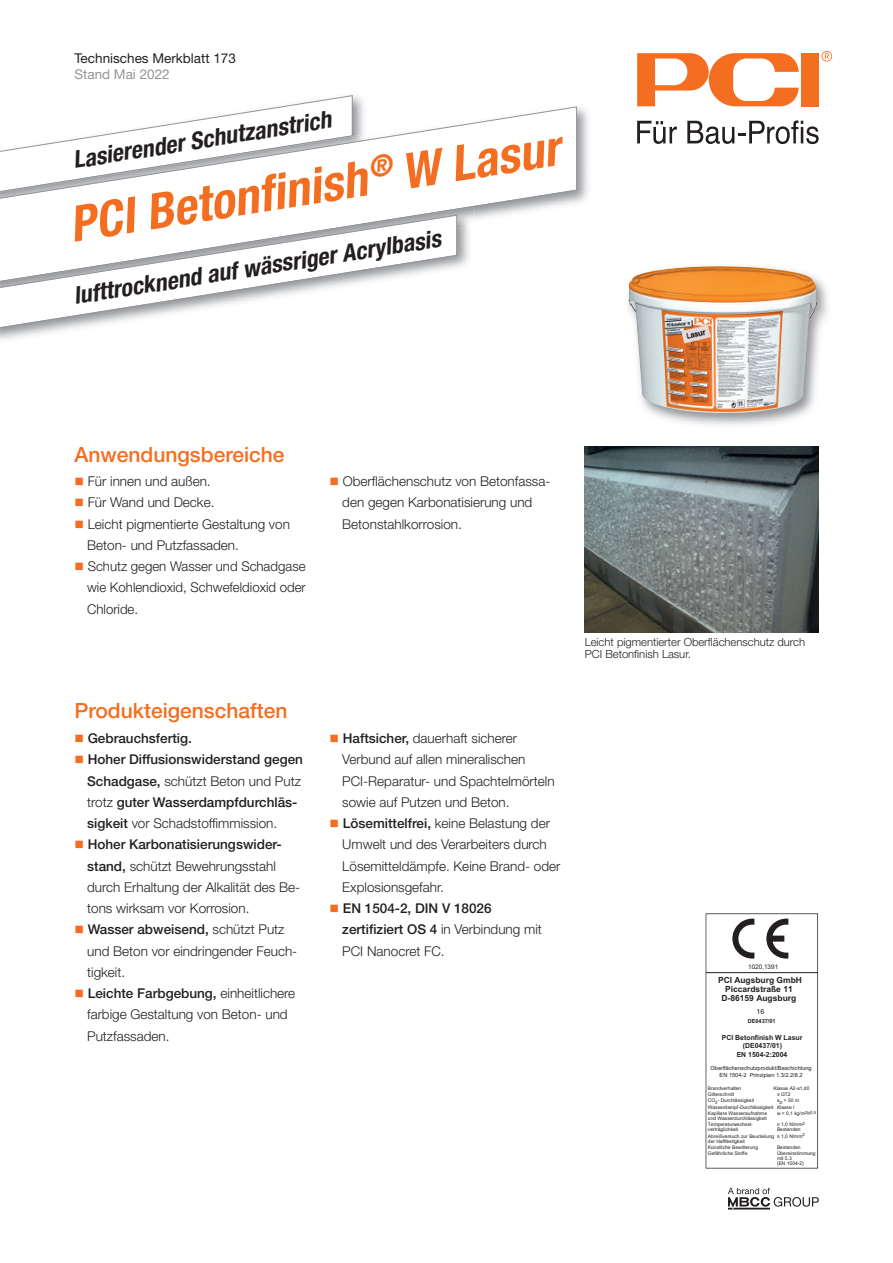
<style>
.page{position:relative;width:893px;height:1263px;background:#fff}
.page>*{position:absolute;margin:0;border:0;box-sizing:border-box;transform-origin:0 0}
.t1{font:italic 700 condensed 49.5px "Helvetica Neue LT Pro";color:#f36e21}
.t2{font:italic 700 condensed 24px "Helvetica Neue LT Pro";color:#231f20}
.t3{font:500 21px "Helvetica Neue LT Pro";color:#f36e21}
.t4{font:300 13.5px/21.3px "Helvetica Neue LT Pro";color:#231f20}
.t5{font:500 13.5px/21.3px "Helvetica Neue LT Pro";color:#231f20}
.t6{font:13.5px "Helvetica Neue LT Pro";color:#231f20}
.t7{font:13.5px "Helvetica Neue LT Pro";color:#939598}
.t8{font:300 11.25px/12px "Helvetica Neue LT Pro";color:#231f20}
.t9{font:700 8.4px/9.1px "Arial";color:#231f20;text-align:center}
.t10{font:700 7.05px/8.4px "Arial";color:#231f20;text-align:center}
.t11{font:7.05px "Arial";color:#231f20}
.t12{font:6.3px "Arial";color:#231f20}
.t13{font:5.7px/6.8px "Arial";color:#231f20;text-align:center}
.t14{font:700 5.7px "Arial";color:#231f20}
.t15{font:4.95px/6.3px "Arial";color:#231f20}
.s1{color:#f36e21}
.s2{font-weight:300}
.s3{font-weight:500}
</style>
<div class="page">
<div style="left:801px;top:53px;width:18px;height:53px;background:#f36e21"></div>
<svg style="left:637px;top:53px;width:162px;height:53px"></svg>
<svg style="left:821px;top:51px;width:11px;height:11px"></svg>
<svg style="left:637px;top:121px;width:40px;height:23px"></svg>
<svg style="left:687px;top:120px;width:132px;height:24px"></svg>
<img style="left:284px;top:99px;width:304px;height:104px">
<svg style="left:1px;top:106px;width:576px;height:113px"></svg>
<img style="left:652px;top:278px;width:176px;height:147px">
<img style="left:628px;top:266px;width:189px;height:147px">
<img style="left:1px;top:206px;width:472px;height:64px">
<svg style="left:1px;top:214px;width:456px;height:116px"></svg>
<hr style="left:706px;top:972px;width:112px;height:1px;background:#231f20">
<svg style="left:732px;top:919px;width:22px;height:39px"></svg>
<svg style="left:766px;top:919px;width:22px;height:39px"></svg>
<svg style="left:728px;top:1187px;width:91px;height:23px"></svg>
<img style="left:585px;top:446px;width:233px;height:186px">
<p class="t6" style="left:74px;top:53px;width:163px">Technisches Merkblatt 173</p>
<p class="t7" style="left:74px;top:69px;width:97px">Stand Mai 2022</p>
<h2 class="t2" style="left:72px;top:151px;width:263px;rotate:-9deg">Lasierender Schutzanstrich</h2>
<h1 class="t1" style="left:67px;top:207px;width:497px;rotate:-9deg">PCI Betonfi nish<sup>®</sup> W Lasur</h1>
<h2 class="t2" style="left:72px;top:287px;width:373px;rotate:-9deg">lufttrocknend auf wässriger Acrylbasis</h2>
<h3 class="t3" style="left:74px;top:446px;width:212px">Anwendungsbereiche</h3>
<p class="t4" style="left:74px;top:472px;width:138px"><span class="s1">■</span> Für innen und außen.</p>
<p class="t4" style="left:74px;top:493px;width:142px"><span class="s1">■</span> Für Wand und Decke.</p>
<p class="t4" style="left:87px;top:514px;width:204px;text-indent:-13px"><span class="s1">■</span> Leicht pigmentierte Gestaltung von<br>Beton- und Putzfassaden.</p>
<p class="t4" style="left:87px;top:557px;width:220px;text-align:justify;text-indent:-13px"><span class="s1">■</span> Schutz gegen Wasser und Schadgase wie Kohlendioxid, Schwefeldioxid oder Chloride.</p>
<p class="t4" style="left:342px;top:472px;width:210px;text-indent:-13px"><span class="s1">■</span> Oberflächenschutz von Betonfassa&shy;den gegen Karbonatisierung und<br>Betonstahlkorrosion.</p>
<h3 class="t3" style="left:74px;top:703px;width:215px">Produkteigenschaften</h3>
<p class="t5" style="left:74px;top:729px;width:119px"><span class="s1">■</span> Gebrauchsfertig.</p>
<p class="t5" style="left:87px;top:750px;width:217px;text-indent:-13px"><span class="s1">■</span> Hoher Diffusionswiderstand gegen Schadgase, <span class="s2">schützt Beton und Putz trotz</span> guter Wasserdampfdurchläs&shy;sigkeit <span class="s2">vor Schadstoffimmission.</span></p>
<p class="t4" style="left:87px;top:835px;width:215px;text-indent:-13px"><span class="s1">■</span> <span class="s3">Hoher Karbonatisierungswider&shy;stand,</span> schützt Bewehrungsstahl durch Erhaltung der Alkalität des Be&shy;tons wirksam vor Korrosion.</p>
<p class="t4" style="left:87px;top:920px;width:212px;text-indent:-13px"><span class="s1">■</span> <span class="s3">Wasser abweisend,</span> schützt Putz und Beton vor eindringender Feuch&shy;tigkeit.</p>
<p class="t4" style="left:87px;top:984px;width:210px;text-indent:-13px"><span class="s1">■</span> <span class="s3">Leichte Farbgebung,</span> einheitlichere farbige Gestaltung von Beton- und<br>Putzfassaden.</p>
<p class="t4" style="left:342px;top:729px;width:214px;text-indent:-13px"><span class="s1">■</span> <span class="s3">Haftsicher,</span> dauerhaft sicherer Verbund auf allen mineralischen PCI-Reparatur- und Spachtelmörteln sowie auf Putzen und Beton.</p>
<p class="t4" style="left:342px;top:814px;width:220px;text-indent:-13px"><span class="s1">■</span> <span class="s3">Lösemittelfrei,</span> keine Belastung der<br>Umwelt und des Verarbeiters durch<br>Lösemitteldämpfe. Keine Brand- oder<br>Explosionsgefahr.</p>
<p class="t5" style="left:342px;top:899px;width:201px;text-indent:-13px"><span class="s1">■</span> EN 1504-2, DIN V 18026 zertifiziert OS 4 <span class="s2">in Verbindung mit<br>PCI Nanocret FC.</span></p>
<p class="t8" style="left:585px;top:637px;width:222px">Leicht pigmentierter Oberflächenschutz durch<br>PCI Betonfinish Lasur.</p>
<p class="t12" style="left:748px;top:962px;width:31px">1020,1391</p>
<p class="t9" style="left:718px;top:975px;width:85px">PCI Augsburg GmbH<br>Piccardstraße 11<br>D-86159 Augsburg</p>
<p class="t11" style="left:757px;top:1007px;width:9px">16</p>
<p class="t14" style="left:748px;top:1017px;width:29px">DE0437/01</p>
<p class="t10" style="left:722px;top:1033px;width:82px">PCI Betonfinish W Lasur (DE0437/01)<br>EN 1504-2:2004</p>
<p class="t13" style="left:710px;top:1065px;width:103px">Oberflächenschutzprodukt/Beschichtung<br>EN 1504-2 Prinzipien 1.3/2.2/8.2</p>
<p class="t15" style="left:708px;top:1085px;width:35px">Brandverhalten</p>
<p class="t15" style="left:773px;top:1085px;width:37px">Klasse A2-s1,d0</p>
<p class="t15" style="left:708px;top:1091px;width:28px">Gitterschnitt</p>
<p class="t15" style="left:777px;top:1091px;width:15px">≤ GT2</p>
<p class="t15" style="left:708px;top:1097px;width:48px">CO<sub>2</sub>- Durchlässigkeit</p>
<p class="t15" style="left:708px;top:1097px;width:93px;text-indent:69px">s<sub>D</sub> &gt; 50 m<br>Wasserdampf-Durchlässigkeit Klasse I<br>Kapillare Wasseraufnahme</p>
<p class="t15" style="left:777px;top:1110px;width:41px">w &lt; 0,1 kg/m<sup>2</sup>h<sup>0,5</sup></p>
<p class="t15" style="left:708px;top:1115px;width:60px">und Wasserdurchlässigkeit<br>Temperaturwechsel-</p>
<p class="t15" style="left:777px;top:1121px;width:29px">≥ 1,0 N/mm<sup>2</sup></p>
<p class="t15" style="left:708px;top:1126px;width:32px">verträglichkeit</p>
<p class="t15" style="left:708px;top:1126px;width:98px;text-indent:69px">Bestanden<br>Abreißversuch zur Beurteilung ≥ 1,0 N/mm<sup>2</sup></p>
<p class="t15" style="left:708px;top:1138px;width:52px">der Haftfestigkeit<br>Künstliche Bewitterung</p>
<p class="t15" style="left:777px;top:1144px;width:25px">Bestanden</p>
<p class="t15" style="left:708px;top:1150px;width:41px">Gefährliche Stoffe</p>
<p class="t15" style="left:777px;top:1151px;width:40px;line-height:4.9px">Übereinstimmung mit 5.3<br>(EN 1504-2)</p>
</div>
